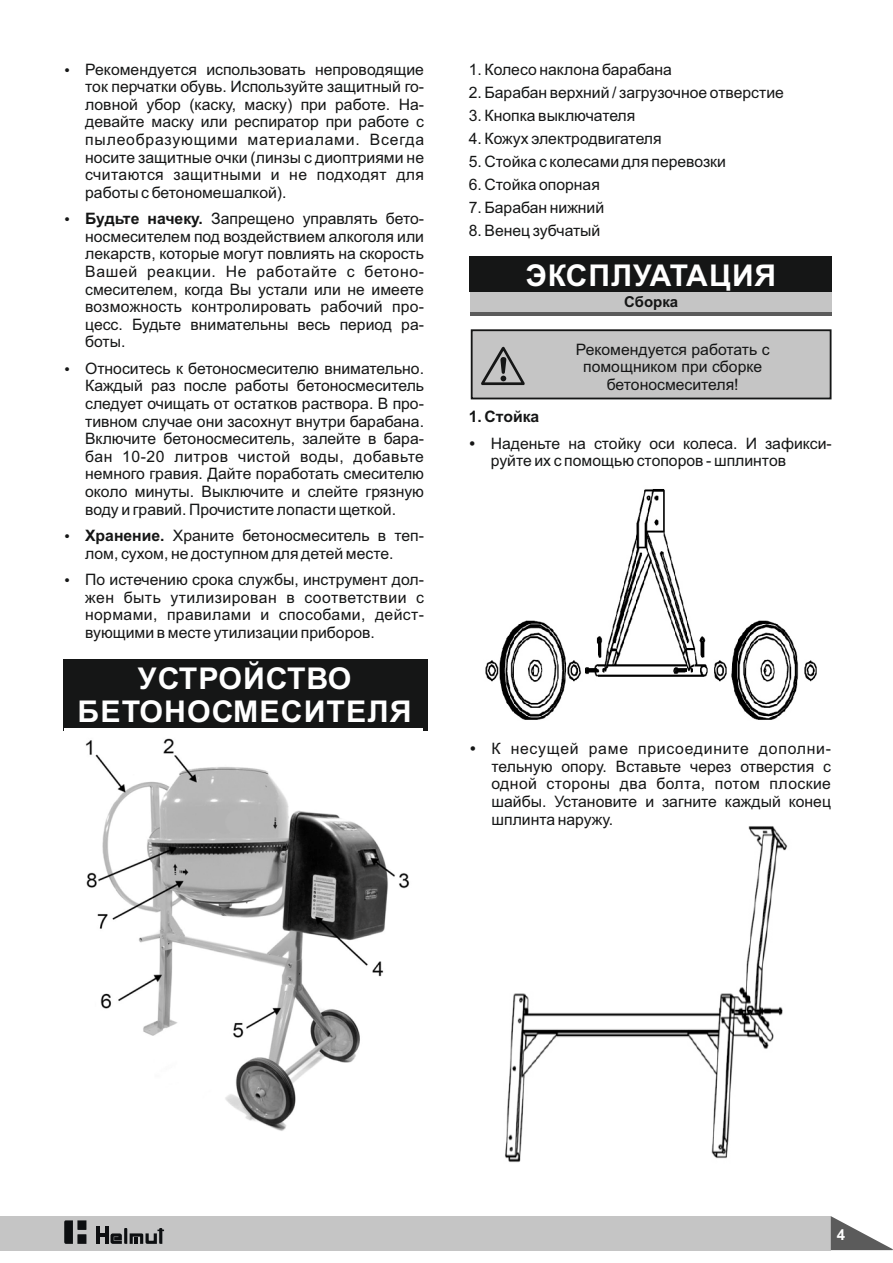
<style>
.page{position:relative;width:893px;height:1263px;background:#fff}
.page>*{position:absolute;margin:0;border:0;box-sizing:border-box;transform-origin:0 0}
.t1{font:700 30px/33.5px "Arial";letter-spacing:.035em;color:#fff;text-align:center}
.t2{font:15.75px/17.5px "Arial";color:#151616;text-align:justify}
.t3{font:700 15.75px "Arial";color:#151616}
.t4{font:700 15px "Arial";color:#151616}
.t5{font:700 15px "Arial";color:#fff}
.s1{font-weight:700}
</style>
<div class="page">
<div style="left:0;top:1216px;width:831px;height:34px;background:#c5c5c5"></div>
<svg style="left:831px;top:1216px;width:62px;height:34px"></svg>
<svg style="left:64px;top:1220px;width:22px;height:24px"></svg>
<hr style="left:97px;top:1226px;width:3px;height:18px;background:#0d0f11">
<hr style="left:105px;top:1226px;width:3px;height:18px;background:#0d0f11">
<svg style="left:100px;top:1233px;width:5px;height:3px"></svg>
<svg style="left:111px;top:1228px;width:53px;height:16px"></svg>
<div style="left:63px;top:659px;width:364px;height:72px;background:#151616"></div>
<img style="left:64px;top:729px;width:358px;height:402px">
<div style="left:469px;top:256px;width:362px;height:36px;background:#151616"></div>
<div style="left:470px;top:292px;width:361px;height:20px;background:#c5c5c5"></div>
<hr style="left:470px;top:312px;width:361px;height:4px;background:#5b5b5b">
<div style="left:471px;top:329px;width:360px;height:70px;background:#c5c5c5;border:2px solid #151616"></div>
<svg style="left:481px;top:346px;width:44px;height:39px"></svg>
<img style="left:485px;top:489px;width:332px;height:231px">
<img style="left:505px;top:826px;width:283px;height:337px">
<p class="t2" style="left:85px;top:62px;width:340px">Рекомендуется использовать непроводящие ток перчатки обувь. Используйте защитный го&shy;ловной убор (каску, маску) при работе. На&shy;девайте маску или респиратор при работе с пылеобразующими материалами. Всегда носите защитные очки (линзы с диоптриями не считаются защитными и не подходят для работы с бетономешалкой).</p>
<p class="t2" style="left:85px;top:211px;width:340px"><span class="s1">Будьте начеку.</span> Запрещено управлять бето&shy;носмесителем под воздействием алкоголя или лекарств, которые могут повлиять на скорость Вашей реакции. Не работайте с бетоно&shy;смесителем, когда Вы устали или не имеете возможность контролировать рабочий про&shy;цесс. Будьте внимательны весь период ра&shy;боты.</p>
<p class="t2" style="left:85px;top:361px;width:340px">Относитесь к бетоносмесителю внимательно.<br>Каждый раз после работы бетоносмеситель следует очищать от остатков раствора. В про&shy;тивном случае они засохнут внутри барабана.<br>Включите бетоносмеситель, залейте в бара&shy;бан 10-20 литров чистой воды, добавьте немного гравия. Дайте поработать смесителю около минуты. Выключите и слейте грязную воду и гравий. Прочистите лопасти щеткой.</p>
<p class="t2" style="left:85px;top:528px;width:340px"><span class="s1">Хранение.</span> Храните бетоносмеситель в теп&shy;лом, сухом, не доступном для детей месте.</p>
<p class="t2" style="left:85px;top:572px;width:340px">По истечению срока службы, инструмент дол&shy;жен быть утилизирован в соответствии с нормами, правилами и способами, дейст&shy;вующими в месте утилизации приборов.</p>
<h1 class="t1" style="left:78px;top:664px;width:335px">УСТРОЙСТВО<br>БЕТОНОСМЕСИТЕЛЯ</h1>
<p class="t2" style="left:469px;top:63px;width:205px">1. Колесо наклона барабана</p>
<p class="t2" style="left:469px;top:85px;width:317px">2. Барабан верхний / загрузочное отверстие</p>
<p class="t2" style="left:469px;top:108px;width:168px">3. Кнопка выключателя</p>
<p class="t2" style="left:469px;top:131px;width:194px">4. Кожух электродвигателя</p>
<p class="t2" style="left:469px;top:154px;width:259px">5. Стойка с колесами для перевозки</p>
<p class="t2" style="left:469px;top:177px;width:133px">6. Стойка опорная</p>
<p class="t2" style="left:469px;top:200px;width:137px">7. Барабан нижний</p>
<p class="t2" style="left:469px;top:223px;width:133px">8. Венец зубчатый</p>
<h1 class="t1" style="left:525px;top:261px;width:252px">ЭКСПЛУАТАЦИЯ</h1>
<p class="t4" style="left:624px;top:296px;width:56px">Сборка</p>
<p class="t2" style="left:576px;top:342px;width:195px;text-align:center">Рекомендуется работать с помощником при сборке бетоносмесителя!</p>
<p class="t3" style="left:469px;top:411px;width:72px">1. Стойка</p>
<p class="t2" style="left:491px;top:436px;width:343px">Наденьте на стойку оси колеса. И зафикси&shy;руйте их с помощью стопоров - шплинтов</p>
<p class="t2" style="left:491px;top:741px;width:341px">К несущей раме присоедините дополни&shy;тельную опору. Вставьте через отверстия с одной стороны два болта, потом плоские шайбы. Установите и загните каждый конец шплинта наружу.</p>
<p class="t5" style="left:837px;top:1229px;width:10px">4</p>
</div>
